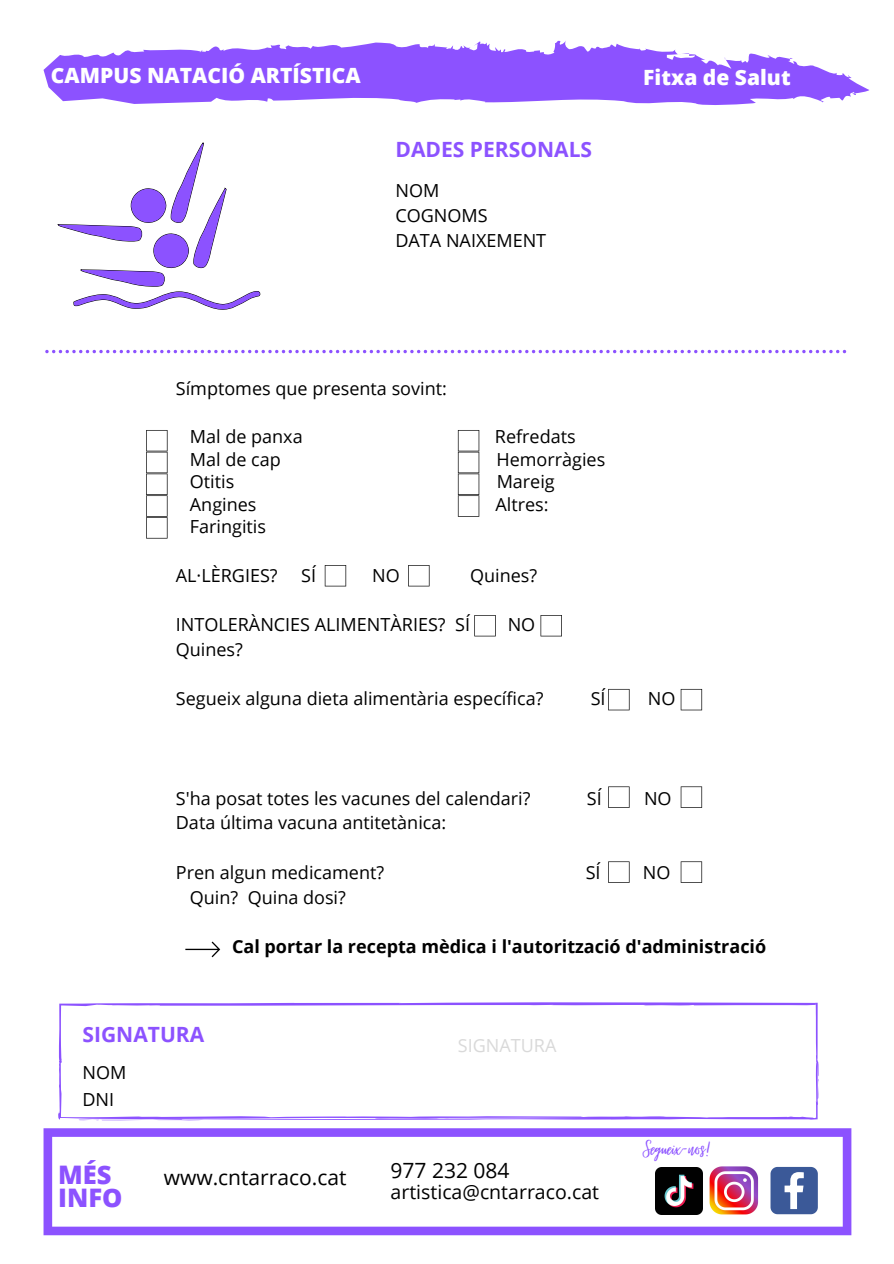
<style>
.page{position:relative;width:894px;height:1264px;background:#fff}
.page>*{position:absolute;margin:0;border:0;box-sizing:border-box;transform-origin:0 0}
.t1{font:27px "Virtual";color:#8c52ff}
.t2{font:800 25.5px "Open Sans";color:#8c52ff}
.t3{font:800 21px "Open Sans";color:#fff}
.t4{font:21px "Open Sans";color:#000}
.t5{font:700 21px "Open Sans";color:#8c52ff}
.t6{font:19.5px "Open Sans";color:#000}
.t7{font:18px "Open Sans";color:#000}
.t8{font:700 18px "Open Sans";color:#000}
.t9{font:18px "Open Sans";color:#d9d9d9}
</style>
<div class="page">
<svg style="left:43px;top:40px;width:826px;height:65px;fill:#8c52ff"></svg>
<svg style="left:43px;top:1128px;width:808px;height:107px"></svg>
<svg style="left:770px;top:1166px;width:47px;height:48px"></svg>
<svg style="left:185px;top:941px;width:35px;height:16px"></svg>
<svg style="left:58px;top:1002px;width:760px;height:119px"></svg>
<svg style="left:45px;top:350px;width:800px;height:3px"></svg>
<img style="left:702px;top:1159px;width:63px;height:62px">
<img style="left:655px;top:1167px;width:47px;height:47px">
<svg style="left:146px;top:430px;width:21px;height:108px"></svg>
<svg style="left:458px;top:430px;width:21px;height:87px"></svg>
<svg style="left:325px;top:565px;width:21px;height:21px"></svg>
<svg style="left:408px;top:565px;width:21px;height:21px"></svg>
<svg style="left:540px;top:615px;width:21px;height:21px"></svg>
<svg style="left:474px;top:615px;width:21px;height:21px"></svg>
<svg style="left:608px;top:689px;width:21px;height:21px"></svg>
<svg style="left:680px;top:689px;width:22px;height:21px"></svg>
<svg style="left:608px;top:786px;width:21px;height:21px"></svg>
<svg style="left:608px;top:861px;width:21px;height:21px"></svg>
<svg style="left:680px;top:786px;width:22px;height:21px"></svg>
<svg style="left:680px;top:861px;width:22px;height:21px"></svg>
<svg style="left:58px;top:142px;width:203px;height:168px"></svg>
<p class="t3" style="left:51px;top:60px;width:311px">CAMPUS NATACIÓ ARTÍSTICA</p>
<p class="t5" style="left:395px;top:135px;width:198px">DADES PERSONALS</p>
<p class="t7" style="left:395px;top:178px;width:45px">NOM</p>
<p class="t7" style="left:395px;top:203px;width:94px">COGNOMS</p>
<p class="t7" style="left:395px;top:227px;width:152px">DATA NAIXEMENT</p>
<p class="t3" style="left:643px;top:62px;width:149px">Fitxa de Salut</p>
<p class="t7" style="left:176px;top:375px;width:272px">Símptomes que presenta sovint:</p>
<p class="t7" style="left:190px;top:424px;width:114px">Mal de panxa</p>
<p class="t7" style="left:495px;top:424px;width:82px">Refredats</p>
<p class="t7" style="left:190px;top:446px;width:92px">Mal de cap</p>
<p class="t7" style="left:496px;top:446px;width:110px">Hemorràgies</p>
<p class="t7" style="left:190px;top:469px;width:46px">Otitis</p>
<p class="t7" style="left:496px;top:469px;width:60px">Mareig</p>
<p class="t7" style="left:190px;top:491px;width:68px">Angines</p>
<p class="t7" style="left:495px;top:491px;width:55px">Altres:</p>
<p class="t7" style="left:190px;top:514px;width:78px">Faringitis</p>
<p class="t7" style="left:176px;top:562px;width:103px">AL·LÈRGIES?</p>
<p class="t7" style="left:301px;top:562px;width:16px">SÍ</p>
<p class="t7" style="left:372px;top:562px;width:29px">NO</p>
<p class="t7" style="left:470px;top:562px;width:69px">Quines?</p>
<p class="t7" style="left:176px;top:612px;width:296px">INTOLERÀNCIES ALIMENTÀRIES? SÍ</p>
<p class="t7" style="left:507px;top:612px;width:29px">NO</p>
<p class="t7" style="left:176px;top:636px;width:69px">Quines?</p>
<p class="t7" style="left:176px;top:686px;width:369px">Segueix alguna dieta alimentària específica?</p>
<p class="t7" style="left:590px;top:686px;width:16px">SÍ</p>
<p class="t7" style="left:647px;top:686px;width:29px">NO</p>
<p class="t7" style="left:176px;top:785px;width:356px">S'ha posat totes les vacunes del calendari?</p>
<p class="t7" style="left:586px;top:785px;width:16px">SÍ</p>
<p class="t7" style="left:644px;top:785px;width:29px">NO</p>
<p class="t7" style="left:176px;top:810px;width:272px">Data última vacuna antitetànica:</p>
<p class="t7" style="left:176px;top:859px;width:210px">Pren algun medicament?</p>
<p class="t7" style="left:585px;top:859px;width:16px">SÍ</p>
<p class="t7" style="left:642px;top:859px;width:29px">NO</p>
<p class="t7" style="left:190px;top:884px;width:157px">Quin? Quina dosi?</p>
<p class="t8" style="left:232px;top:934px;width:535px">Cal portar la recepta mèdica i l'autorització d'administració</p>
<p class="t5" style="left:82px;top:1020px;width:123px">SIGNATURA</p>
<p class="t7" style="left:82px;top:1059px;width:45px">NOM</p>
<p class="t7" style="left:82px;top:1086px;width:33px">DNI</p>
<p class="t2" style="left:58px;top:1156px;width:55px">MÉS</p>
<p class="t2" style="left:58px;top:1179px;width:66px">INFO</p>
<p class="t4" style="left:164px;top:1162px;width:184px">www.cntarraco.cat</p>
<p class="t9" style="left:458px;top:1032px;width:100px">SIGNATURA</p>
<p class="t4" style="left:390px;top:1155px;width:120px">977 232 084</p>
<p class="t6" style="left:390px;top:1178px;width:210px">artistica@cntarraco.cat</p>
<p class="t1" style="left:643px;top:1133px;width:69px">Segueix-nos!</p>
</div>
